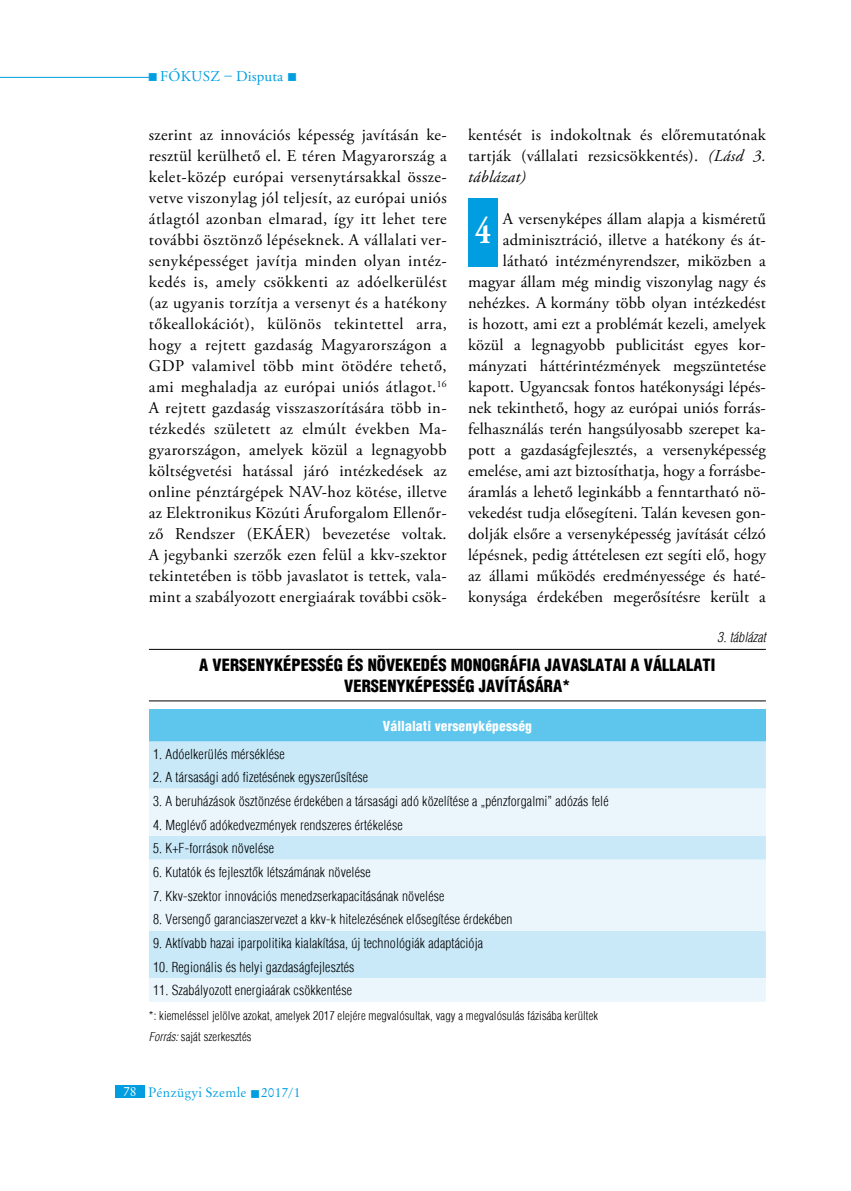
<style>
.page{position:relative;width:851px;height:1191px;background:#fff}
.page>*{position:absolute;margin:0;border:0;box-sizing:border-box;transform-origin:0 0}
.t1{font:700 37.5px "Adobe Garamond Pro";color:#fff;scale:.8 1}
.t2{font:16.5px/21px "Adobe Garamond Pro";letter-spacing:.01em;color:#000;text-align:justify}
.t3{font:900 condensed 16.5px/21px "H Helvetica";color:#000;text-align:center}
.t4{font:15px "Adobe Garamond Pro";letter-spacing:.025em;color:#009ee0}
.t5{font:300 condensed 13.5px "H Helvetica";letter-spacing:.01em;color:#000}
.t6{font:900 condensed 13.5px "H Helvetica";letter-spacing:.01em;color:#fff}
.t7{font:13.5px "Original Garamond HU Normal";letter-spacing:.01em;color:#009ee0}
.t8{font:italic 300 condensed 13.5px "H Helvetica";letter-spacing:.01em;color:#000}
.t9{font:300 condensed 12px/21px "H Helvetica";letter-spacing:.01em;color:#000}
.s1{font-style:italic}
.s2{color:#fff}
</style>
<div class="page">
<hr style="left:0;top:77px;width:149px;height:1px;background:#009ee0">
<div style="left:115px;top:1084px;width:30px;height:13px;background:#009ee0"></div>
<div style="left:468px;top:198px;width:29px;height:68px;background:#009ee0"></div>
<hr style="left:149px;top:649px;width:616px;height:1px;background:#000">
<hr style="left:149px;top:700px;width:616px;height:1px;background:#000">
<div style="left:149px;top:709px;width:616px;height:32px;background:#5ec5ed"></div>
<div style="left:149px;top:741px;width:616px;height:47px;background:#c9e9f8"></div>
<svg style="left:149px;top:788px;width:616px;height:213px;background:#dff1fa"></svg>
<p class="t4" style="left:148px;top:67px;width:151px">■ fókusz – Disputa ■</p>
<p class="t2" style="left:149px;top:125px;width:299px">szerint az innovációs képesség javításán ke&shy;resztül kerülhető el. E téren Magyarország a kelet-közép európai versenytársakkal össze&shy;vetve viszonylag jól teljesít, az európai uniós átlagtól azonban elmarad, így itt lehet tere további ösztönző lépéseknek. A vállalati ver&shy;senyképességet javítja minden olyan intéz&shy;kedés is, amely csökkenti az adóelkerülést (az ugyanis torzítja a versenyt és a hatékony tőkeallokációt), különös tekintettel arra, hogy a rejtett gazdaság Magyarországon a GDP valamivel több mint ötödére tehető, ami meghaladja az európai uniós átlagot.<sup>16<br></sup>A rejtett gazdaság visszaszorítására több in&shy;tézkedés született az elmúlt években Ma&shy;gyarországon, amelyek közül a legnagyobb költségvetési hatással járó intézkedések az online pénztárgépek NAV-hoz kötése, illetve az Elektronikus Közúti Áruforgalom Ellenőr&shy;ző Rendszer (EKÁER) bevezetése voltak.<br>A jegybanki szerzők ezen felül a kkv-szektor tekintetében is több javaslatot is tettek, vala&shy;mint a szabályozott energiaárak további csök-</p>
<p class="t2" style="left:468px;top:125px;width:299px">kentését is indokoltnak és előremutatónak tartják (vállalati rezsicsökkentés). <span class="s1">(Lásd 3. táblázat)</span></p>
<p class="t2" style="left:468px;top:209px;width:299px;text-align:right">A versenyképes állam alapja a kisméretű adminisztráció, illetve a hatékony és át&shy;látható intézményrendszer, miközben a magyar állam még mindig viszonylag nagy és nehézkes. A kormány több olyan intézkedést is hozott, ami ezt a problémát kezeli, amelyek közül a legnagyobb publicitást egyes kor&shy;mányzati háttérintézmények megszüntetése kapott. Ugyancsak fontos hatékonysági lépés&shy;nek tekinthető, hogy az európai uniós forrás&shy;felhasználás terén hangsúlyosabb szerepet ka&shy;pott a gazdaságfejlesztés, a versenyképesség emelése, ami azt biztosíthatja, hogy a forrásbe&shy;áramlás a lehető leginkább a fenntartható nö&shy;vekedést tudja elősegíteni. Talán kevesen gon&shy;dolják elsőre a versenyképesség javítását célzó lépésnek, pedig áttételesen ezt segíti elő, hogy az állami működés eredményessége és haté&shy;konysága érdekében megerősítésre került a</p>
<p class="t8" style="left:717px;top:629px;width:50px">3. táblázat</p>
<p class="t3" style="left:199px;top:654px;width:517px">A VERSENYKÉPESSÉG ÉS NÖVEKEDÉS MONOGRÁFIA JAVASLATAI A VÁLLALATI<br>VERSENYKÉPESSÉG JAVÍTÁSÁRA*</p>
<p class="t6" style="left:383px;top:717px;width:151px">VÁLLALATI VERSENYKÉPESSÉG</p>
<p class="t5" style="left:153px;top:746px;width:133px">1. Adóelkerülés mérséklése</p>
<p class="t5" style="left:153px;top:769px;width:216px">2. A társasági adó fizetésének egyszerűsítése</p>
<p class="t5" style="left:153px;top:793px;width:457px">3. A beruházások ösztönzése érdekében a társasági adó közelítése a „pénzforgalmi” adózás felé</p>
<p class="t5" style="left:153px;top:817px;width:251px">4. Meglévő adókedvezmények rendszeres értékelése</p>
<p class="t5" style="left:153px;top:840px;width:122px">5. K+F-források növelése</p>
<p class="t5" style="left:153px;top:864px;width:219px">6. Kutatók és fejlesztők létszámának növelése</p>
<p class="t5" style="left:153px;top:888px;width:292px">7. Kkv-szektor innovációs menedzserkapacitásának növelése</p>
<p class="t5" style="left:153px;top:911px;width:361px">8. Versengő garanciaszervezet a kkv-k hitelezésének elősegítése érdekében</p>
<p class="t5" style="left:153px;top:935px;width:331px">9. Aktívabb hazai iparpolitika kialakítása, új technológiák adaptációja</p>
<p class="t5" style="left:153px;top:959px;width:203px">10. Regionális és helyi gazdaságfejlesztés</p>
<p class="t5" style="left:153px;top:982px;width:200px">11. Szabályozott energiaárak csökkentése</p>
<p class="t9" style="left:149px;top:1005px;width:450px">*: kiemeléssel jelölve azokat, amelyek 2017 elejére megvalósultak, vagy a megvalósulás fázisába kerültek<br><span class="s1">Forrás:</span> saját szerkesztés</p>
<h1 class="t1" style="left:475px;top:209px;width:21px">4</h1>
<p class="t7" style="left:123px;top:1084px;width:179px"><span class="s2">78</span> Pénzügyi Szemle ■ 2017/1</p>
</div>
